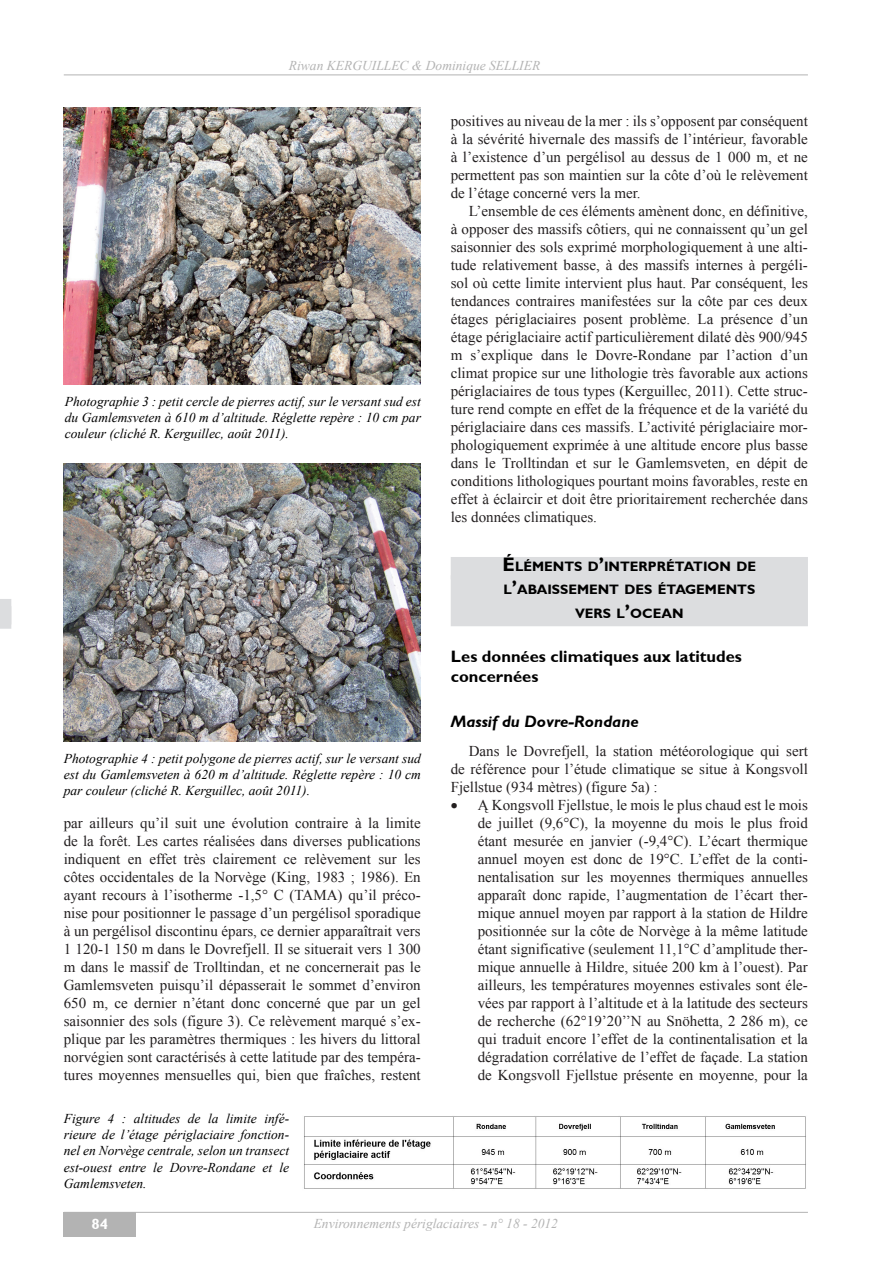
<style>
.page{position:relative;width:893px;height:1263px;background:#fff}
.page>*{position:absolute;margin:0;border:0;box-sizing:border-box;transform-origin:0 0}
.t1{font:16.5px/19.8px "Garrison Sans BOLD";color:#000}
.t2{font:16.5px "Garrison Sans BOLDITALIC";color:#000}
.t3{font:15px/18px "Times New Roman";color:#231f20;text-align:justify}
.t4{font:15px "Garrison Sans BOLD";color:#fff}
.t5{font:13.65px/23.4px "Garrison Sans BOLD";color:#000;text-align:center}
.t6{font:italic 13.5px/16.2px "Times New Roman";color:#000;text-align:justify}
.t7{font:italic 13.5px "Times New Roman";color:#b3b3b3}
.t8{font:italic 13.5px "Times New Roman";color:#b3b3b3}
.s1{font-style:inherit}
.s2{font-size:19.5px}
</style>
<div class="page">
<div style="left:64px;top:1212px;width:72px;height:24px;background:#b3b3b3"></div>
<hr style="left:64px;top:75px;width:744px;height:1px;background:#b3b3b3">
<hr style="left:64px;top:1212px;width:744px;height:1px;background:#b3b3b3">
<div style="left:451px;top:557px;width:357px;height:22px;background:#dcdddf"></div>
<div style="left:451px;top:575px;width:357px;height:51px;background:#dcdddf"></div>
<img style="left:64px;top:107px;width:357px;height:277px">
<img style="left:64px;top:464px;width:357px;height:277px">
<div style="left:0;top:606px;width:11px;height:23px;background:#dcdddf"></div>
<div style="left:0;top:599px;width:11px;height:25px;background:#dcdddf"></div>
<img style="left:304px;top:1116px;width:502px;height:73px">
<p class="t8" style="left:289px;top:57px;width:253px"><span class="s1">Riwan</span> KERGUILLEC &amp; <span class="s1">Dominique</span> SELLIER</p>
<p class="t6" style="left:65px;top:393px;width:358px">Photographie 3 : petit cercle de pierres actif, sur le versant sud est du Gamlemsveten à 610 m d’altitude. Réglette repère : 10 cm par couleur (cliché R. Kerguillec, août 2011).</p>
<p class="t6" style="left:64px;top:750px;width:359px">Photographie 4 : petit polygone de pierres actif, sur le versant sud est du Gamlemsveten à 620 m d’altitude. Réglette repère : 10 cm par couleur (cliché R. Kerguillec, août 2011).</p>
<p class="t3" style="left:64px;top:814px;width:358px">par ailleurs qu’il suit une évolution contraire à la limite de la forêt. Les cartes réalisées dans diverses publications indiquent en effet très clairement ce relèvement sur les côtes occidentales de la Norvège (King, 1983 ; 1986). En ayant recours à l’isotherme -1,5° C (TAMA) qu’il préco&shy;nise pour positionner le passage d’un pergélisol sporadique à un pergélisol discontinu épars, ce dernier apparaîtrait vers 1 120-1 150 m dans le Dovrefjell. Il se situerait vers 1 300 m dans le massif de Trolltindan, et ne concernerait pas le Gamlemsveten puisqu’il dépasserait le sommet d’environ 650 m, ce dernier n’étant donc concerné que par un gel saisonnier des sols (figure 3). Ce relèvement marqué s’ex&shy;plique par les paramètres thermiques : les hivers du littoral norvégien sont caractérisés à cette latitude par des tempéra&shy;tures moyennes mensuelles qui, bien que fraîches, restent</p>
<p class="t6" style="left:64px;top:1110px;width:227px">Figure 4 : altitudes de la limite infé&shy;rieure de l’étage périglaciaire fonction&shy;nel en Norvège centrale, selon un transect est-ouest entre le Dovre-Rondane et le Gamlemsveten.</p>
<p class="t3" style="left:451px;top:112px;width:359px">positives au niveau de la mer : ils s’opposent par conséquent à la sévérité hivernale des massifs de l’intérieur, favorable à l’existence d’un pergélisol au dessus de 1 000 m, et ne permettent pas son maintien sur la côte d’où le relèvement de l’étage concerné vers la mer.</p>
<p class="t3" style="left:451px;top:202px;width:359px;text-indent:18px">L’ensemble de ces éléments amènent donc, en définitive, à opposer des massifs côtiers, qui ne connaissent qu’un gel saisonnier des sols exprimé morphologiquement à une alti&shy;tude relativement basse, à des massifs internes à pergéli&shy;sol où cette limite intervient plus haut. Par conséquent, les tendances contraires manifestées sur la côte par ces deux étages périglaciaires posent problème. La présence d’un étage périglaciaire actif particulièrement dilaté dès 900/945 m s’explique dans le Dovre-Rondane par l’action d’un climat propice sur une lithologie très favorable aux actions périglaciaires de tous types (Kerguillec, 2011). Cette struc&shy;ture rend compte en effet de la fréquence et de la variété du périglaciaire dans ces massifs. L’activité périglaciaire mor&shy;phologiquement exprimée à une altitude encore plus basse dans le Trolltindan et sur le Gamlemsveten, en dépit de conditions lithologiques pourtant moins favorables, reste en effet à éclaircir et doit être prioritairement recherchée dans les données climatiques.</p>
<p class="t5" style="left:503px;top:555px;width:255px"><span class="s2">É</span> LÉMENTS D<span class="s2">’</span>I NTERPRÉTATION DE<br>L<span class="s2">’</span>ABAISSEMENT DES ÉTAGEMENTS<br>VERS L<span class="s2">’</span>OCEAN</p>
<p class="t1" style="left:451px;top:647px;width:293px">Les données climatiques aux latitudes concernées</p>
<p class="t2" style="left:451px;top:712px;width:190px">Massif du Dovre-Rondane</p>
<p class="t3" style="left:451px;top:742px;width:359px;text-indent:18px">Dans le Dovrefjell, la station météorologique qui sert de référence pour l’étude climatique se situe à Kongsvoll Fjellstue (934 mètres) (figure 5a) :</p>
<p class="t3" style="left:478px;top:796px;width:332px;text-indent:-27px">• Ą Kongsvoll Fjellstue, le mois le plus chaud est le mois de juillet (9,6°C), la moyenne du mois le plus froid étant mesurée en janvier (-9,4°C). L’écart thermique annuel moyen est donc de 19°C. L’effet de la conti&shy;nentalisation sur les moyennes thermiques annuelles apparaît donc rapide, l’augmentation de l’écart ther&shy;mique annuel moyen par rapport à la station de Hildre positionnée sur la côte de Norvège à la même latitude étant significative (seulement 11,1°C d’amplitude ther&shy;mique annuelle à Hildre, située 200 km à l’ouest). Par ailleurs, les températures moyennes estivales sont éle&shy;vées par rapport à l’altitude et à la latitude des secteurs de recherche (62°19’20’’N au Snöhetta, 2 286 m), ce qui traduit encore l’effet de la continentalisation et la dégradation corrélative de l’effet de façade. La station de Kongsvoll Fjellstue présente en moyenne, pour la</p>
<p class="t4" style="left:92px;top:1216px;width:18px">84</p>
<p class="t7" style="left:314px;top:1214px;width:246px">Environnements périglaciaires - n° 18 - 2012</p>
</div>
